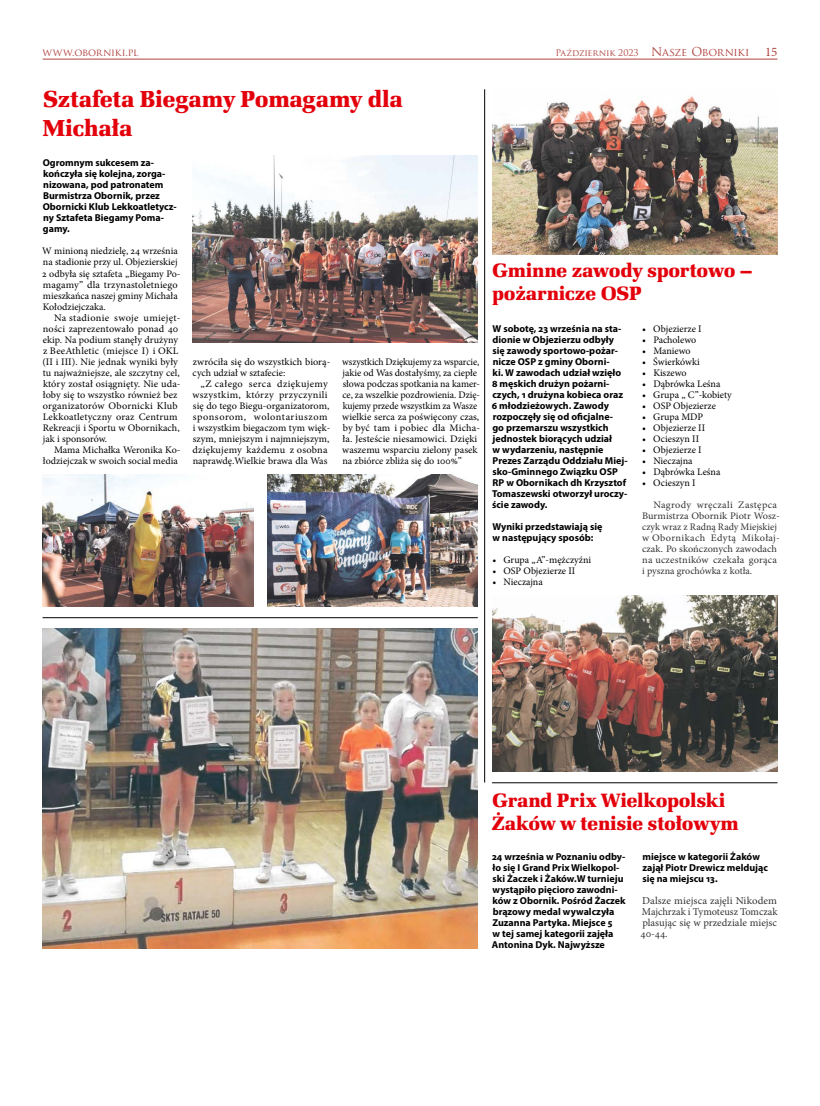
<style>
.page{position:relative;width:820px;height:1106px;background:#fff}
.page>*{position:absolute;margin:0;border:0;box-sizing:border-box;transform-origin:0 0}
.Minion_3_łamy_-_dzie{font:900 24px/29px "Latino URW";letter-spacing:-.005em;color:#e3000b}
.Minion_2_łamy_-_dzie{font:900 20px/23px "Latino URW";letter-spacing:-.01em;color:#e3000b}
.Podstawowy_-_1_akapi{font:10.5px/11px "Minion Pro";color:#333;text-align:justify}
.Podstawowy_-_4_mm_wc{font:10px/11px "Minion Pro";color:#000}
.Lead_2_łamy{font:700 10px/11px "Myriad Pro";color:#000}
.Podstawowy_-_4_mm_wc-2{font:10px/11px "Minion Pro";letter-spacing:.01em;color:#333}
.Podstawowy_-_1_akapi-2{font:10px/11px "Minion Pro";color:#000}
.Lead_3_łamy{font:700 10px/11px "Myriad Pro";color:#000}
.t1{font:10px "Trajan Pro";letter-spacing:-.02em;color:#b0433f}
.t2{font:9px "Trajan Pro";letter-spacing:-.015em;color:#b0433f}
.s1{font-size:12px}
.s2{font-size:11px}
.s3{font-family:"Minion Pro";font-size:13px}
</style>
<div class="page">
<hr style="left:43px;top:59px;width:734px;height:1px;background:#b0433f">
<img style="left:192px;top:156px;width:285px;height:187px">
<img style="left:43px;top:474px;width:210px;height:132px">
<img style="left:267px;top:474px;width:210px;height:132px">
<img style="left:43px;top:628px;width:434px;height:320px">
<hr style="left:492px;top:782px;width:285px;height:1px;background:#000">
<hr style="left:484px;top:89px;width:1px;height:693px;background:#000">
<hr style="left:43px;top:617px;width:434px;height:1px;background:#000">
<img style="left:492px;top:96px;width:285px;height:158px">
<img style="left:492px;top:595px;width:285px;height:176px">
<p class="t1" style="left:43px;top:46px;width:97px">www.oborniki.pl</p>
<p class="t2" style="left:555px;top:47px;width:223px">Październik 2023 <span class="s1">N</span><span class="s2">asze</span> <span class="s1">O</span><span class="s2">borniki</span> <span class="s3">15</span></p>
<p class="Minion_3_łamy_-_dzie" style="left:43px;top:84px;width:361px">Sztafeta Biegamy Pomagamy dla<br>Michała</p>
<p class="Lead_3_łamy" style="left:43px;top:157px;width:135px">Ogromnym sukcesem za&shy;kończyła się kolejna, zorga&shy;nizowana, pod patronatem<br>Burmistrza Obornik, przez<br>Obornicki Klub Lekkoatletycz&shy;ny Sztafeta Biegamy Poma&shy;gamy.</p>
<p class="Podstawowy_-_1_akapi-2" style="left:42px;top:246px;width:140px">W minioną niedzielę, 24 września na stadionie przy ul. Objezierskiej<br>2 odbyła się sztafeta „Biegamy Po&shy;magamy” dla trzynastoletniego mieszkańca naszej gminy Michała<br>Kołodziejczaka.</p>
<p class="Podstawowy_-_4_mm_wc" style="left:42px;top:312px;width:140px;text-indent:12px">Na stadionie swoje umiejęt&shy;ności zaprezentowało ponad 40 ekip. Na podium stanęły drużyny z BeeAthletic (miejsce I) i OKL (II i III). Nie jednak wyniki były tu najważniejsze, ale szczytny cel, który został osiągnięty. Nie uda&shy;łoby się to wszystko również bez organizatorów Obornicki Klub<br>Lekkoatletyczny oraz Centrum<br>Rekreacji i Sportu w Obornikach, jak i sponsorów.</p>
<p class="Podstawowy_-_4_mm_wc" style="left:43px;top:444px;width:139px;text-align:right">Mama Michałka Weronika Ko&shy;łodziejczak w swoich social media</p>
<p class="Podstawowy_-_4_mm_wc" style="left:192px;top:356px;width:139px">zwróciła się do wszystkich biorą&shy;cych udział w sztafecie:</p>
<p class="Podstawowy_-_4_mm_wc" style="left:192px;top:378px;width:139px;text-align:center">„Z całego serca dziękujemy wszystkim, którzy przyczynili się do tego Biegu-organizatorom, sponsorom, wolontariuszom i wszystkim biegaczom tym więk&shy;szym, mniejszym i najmniejszym, dziękujemy każdemu z osobna naprawdę.Wielkie brawa dla Was</p>
<p class="Podstawowy_-_4_mm_wc" style="left:342px;top:356px;width:139px">wszystkich Dziękujemy za wsparcie, jakie od Was dostałyśmy, za ciepłe słowa podczas spotkania na kamer&shy;ce, za wszelkie pozdrowienia. Dzię&shy;kujemy przede wszystkim za Wasze wielkie serca za poświęcony czas, by być tam i pobiec dla Micha&shy;ła. Jesteście niesamowici. Dzięki waszemu wsparciu zielony pasek na zbiórce zbliża się do 100%”</p>
<p class="Minion_2_łamy_-_dzie" style="left:492px;top:259px;width:261px">Gminne zawody sportowo – pożarnicze OSP</p>
<p class="Lead_2_łamy" style="left:491px;top:322px;width:137px">W sobotę, 23 września na sta&shy;dionie w Objezierzu odbyły się zawody sportowo-pożar&shy;nicze OSP z gminy Oborni-<br>ki. W zawodach udział wzięło<br>8 męskich drużyn pożarni&shy;czych, 1 drużyna kobieca oraz<br>6 młodzieżowych. Zawody rozpoczęły się od oficjalne-<br>go przemarszu wszystkich jednostek biorących udział<br>w wydarzeniu, następnie<br>Prezes Zarządu Oddziału Miej&shy;sko-Gminnego Związku OSP<br>RP w Obornikach dh Krzysztof<br>Tomaszewski otworzył uroczy&shy;ście zawody.</p>
<p class="Lead_2_łamy" style="left:492px;top:520px;width:111px">Wyniki przedstawiają się w następujący sposób:</p>
<p class="Podstawowy_-_4_mm_wc" style="left:492px;top:554px;width:100px">• Grupa „A”-mężczyźni</p>
<p class="Podstawowy_-_4_mm_wc" style="left:492px;top:565px;width:84px">• OSP Objezierze II</p>
<p class="Podstawowy_-_4_mm_wc" style="left:492px;top:576px;width:52px">• Nieczajna</p>
<p class="Podstawowy_-_4_mm_wc" style="left:642px;top:323px;width:61px">• Objezierze I</p>
<p class="Podstawowy_-_4_mm_wc" style="left:642px;top:334px;width:56px">• Pacholewo</p>
<p class="Podstawowy_-_4_mm_wc" style="left:642px;top:345px;width:50px">• Maniewo</p>
<p class="Podstawowy_-_4_mm_wc" style="left:642px;top:356px;width:59px">• Świerkówki</p>
<p class="Podstawowy_-_4_mm_wc" style="left:642px;top:367px;width:46px">• Kiszewo</p>
<p class="Podstawowy_-_4_mm_wc" style="left:642px;top:378px;width:80px">• Dąbrówka Leśna</p>
<p class="Podstawowy_-_4_mm_wc" style="left:642px;top:389px;width:91px">• Grupa „ C”-kobiety</p>
<p class="Podstawowy_-_4_mm_wc" style="left:642px;top:400px;width:75px">• OSP Objezierze</p>
<p class="Podstawowy_-_4_mm_wc" style="left:642px;top:411px;width:62px">• Grupa MDP</p>
<p class="Podstawowy_-_4_mm_wc" style="left:642px;top:422px;width:64px">• Objezierze II</p>
<p class="Podstawowy_-_4_mm_wc" style="left:642px;top:433px;width:58px">• Ocieszyn II</p>
<p class="Podstawowy_-_4_mm_wc" style="left:642px;top:444px;width:61px">• Objezierze I</p>
<p class="Podstawowy_-_4_mm_wc" style="left:642px;top:455px;width:52px">• Nieczajna</p>
<p class="Podstawowy_-_4_mm_wc" style="left:642px;top:466px;width:80px">• Dąbrówka Leśna</p>
<p class="Podstawowy_-_4_mm_wc" style="left:642px;top:477px;width:55px">• Ocieszyn I</p>
<p class="Podstawowy_-_4_mm_wc-2" style="left:641px;top:499px;width:139px;text-indent:11px">Nagrody wręczali Zastępca<br>Burmistrza Obornik Piotr Wosz&shy;czyk wraz z Radną Rady Miejskiej w Obornikach Edytą Mikołaj&shy;czak. Po skończonych zawodach na uczestników czekała gorąca i pyszna grochówka z kotła.</p>
<p class="Minion_2_łamy_-_dzie" style="left:491px;top:789px;width:248px">Grand Prix Wielkopolski<br>Żaków w tenisie stołowym</p>
<p class="Lead_2_łamy" style="left:491px;top:850px;width:135px">24 września w Poznaniu odby&shy;ło się I Grand Prix Wielkopol&shy;ski Żaczek i Żaków.W turnieju wystąpiło pięcioro zawodni&shy;ków z Obornik. Pośród Żaczek brązowy medal wywalczyła<br>Zuzanna Partyka. Miejsce 5<br>w tej samej kategorii zajęła<br>Antonina Dyk. Najwyższe</p>
<p class="Lead_2_łamy" style="left:642px;top:850px;width:127px">miejsce w kategorii Żaków zajął Piotr Drewicz meldując się na miejscu 13.</p>
<p class="Podstawowy_-_1_akapi" style="left:640px;top:895px;width:138px">Dalsze miejsca zajęli Nikodem Majchrzak i Tymoteusz Tomczak plasując się w przedziale miejsc 40-44.</p>
</div>
